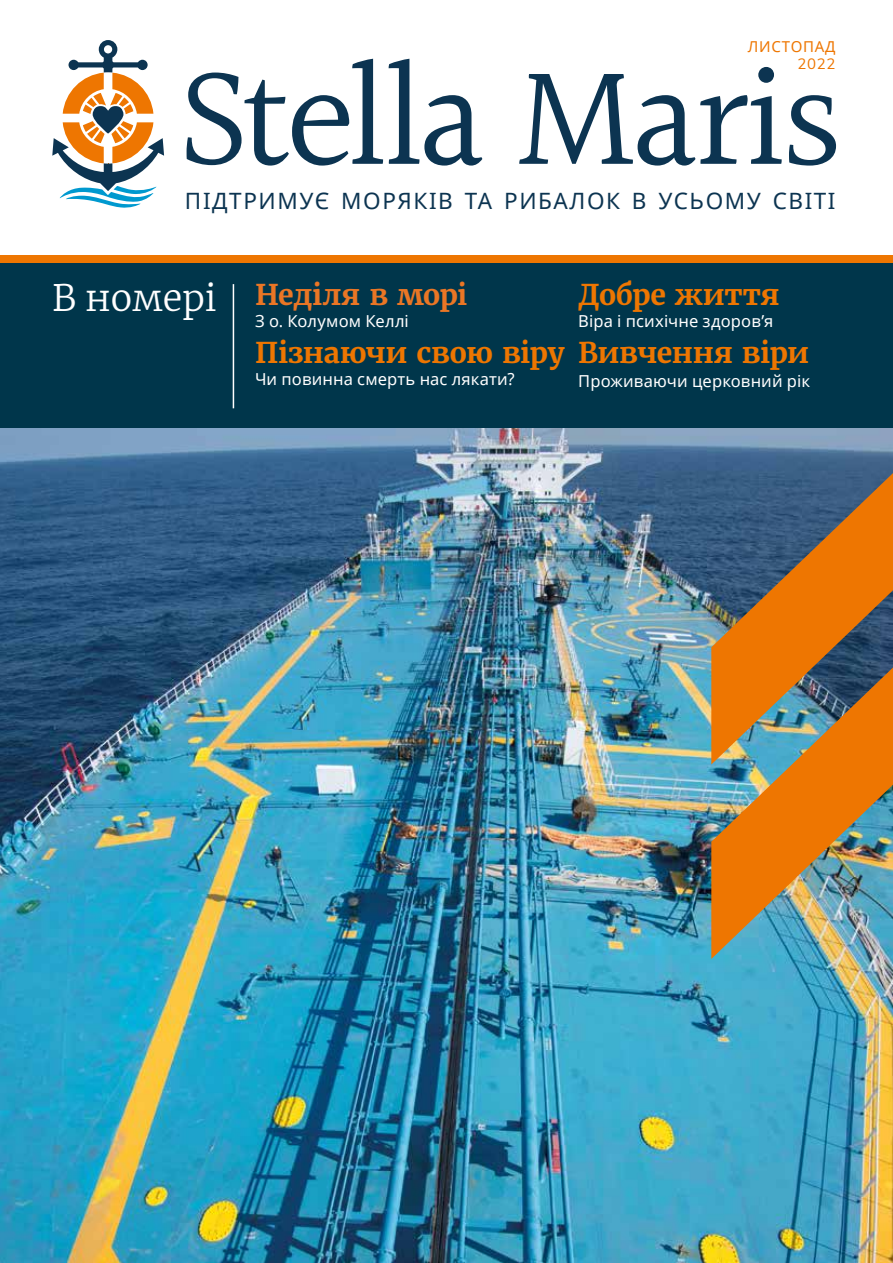
<style>
.page{position:relative;width:893px;height:1263px;background:#fff}
.page>*{position:absolute;margin:0;border:0;box-sizing:border-box;transform-origin:0 0}
.t1{font:147px "Halant";letter-spacing:-.04em;color:#0c3451}
.t2{font:300 36px "Merriweather";color:#fff}
.t3{font:700 28.5px "Merriweather";letter-spacing:-.02em;color:#ee7601}
.t4{font:700 28.5px "Merriweather";letter-spacing:-.01em;color:#ea7625}
.t5{font:22.5px "Noto Sans";letter-spacing:.07em;color:#0c3451}
.t6{font:16.5px "Noto Sans";letter-spacing:.005em;color:#fff}
.t7{font:15px "Noto Sans";letter-spacing:.05em;color:#ee7601}
.t8{font:15px "Nunito Sans";color:#ee7601}
</style>
<div class="page">
<img style="left:0;top:428px;width:893px;height:835px">
<svg style="left:711px;top:473px;width:182px;height:194px;background:#8b6642"></svg>
<img style="left:711px;top:667px;width:182px;height:292px">
<div style="left:0;top:255px;width:893px;height:9px;background:#ee7601"></div>
<svg style="left:52px;top:40px;width:112px;height:168px"></svg>
<div style="left:0;top:264px;width:893px;height:164px;background:#00364b"></div>
<hr style="left:233px;top:284px;width:1px;height:124px;background:#fff">
<p class="t7" style="left:748px;top:36px;width:89px">ЛИСТОПАД</p>
<p class="t8" style="left:797px;top:53px;width:40px">2022</p>
<h1 class="t1" style="left:178px;top:23px;width:666px">Stella Maris</h1>
<h3 class="t5" style="left:185px;top:185px;width:652px">ПІДТРИМУЄ МОРЯКІВ ТА РИБАЛОК В УСЬОМУ СВІТІ</h3>
<h2 class="t2" style="left:52px;top:273px;width:166px">В номері</h2>
<h3 class="t4" style="left:255px;top:276px;width:214px">Неділя в морі</h3>
<p class="t6" style="left:255px;top:309px;width:155px">З о. Колумом Келлі</p>
<h3 class="t3" style="left:255px;top:335px;width:311px">Пізнаючи свою віру</h3>
<p class="t6" style="left:255px;top:368px;width:261px">Чи повинна смерть нас лякати?</p>
<h3 class="t3" style="left:578px;top:276px;width:203px">Добре життя</h3>
<p class="t6" style="left:578px;top:309px;width:197px">Віра і психічне здоров’я</p>
<h3 class="t3" style="left:578px;top:335px;width:233px">Вивчення віри</h3>
<p class="t6" style="left:578px;top:370px;width:233px">Проживаючи церковний рік</p>
</div>
